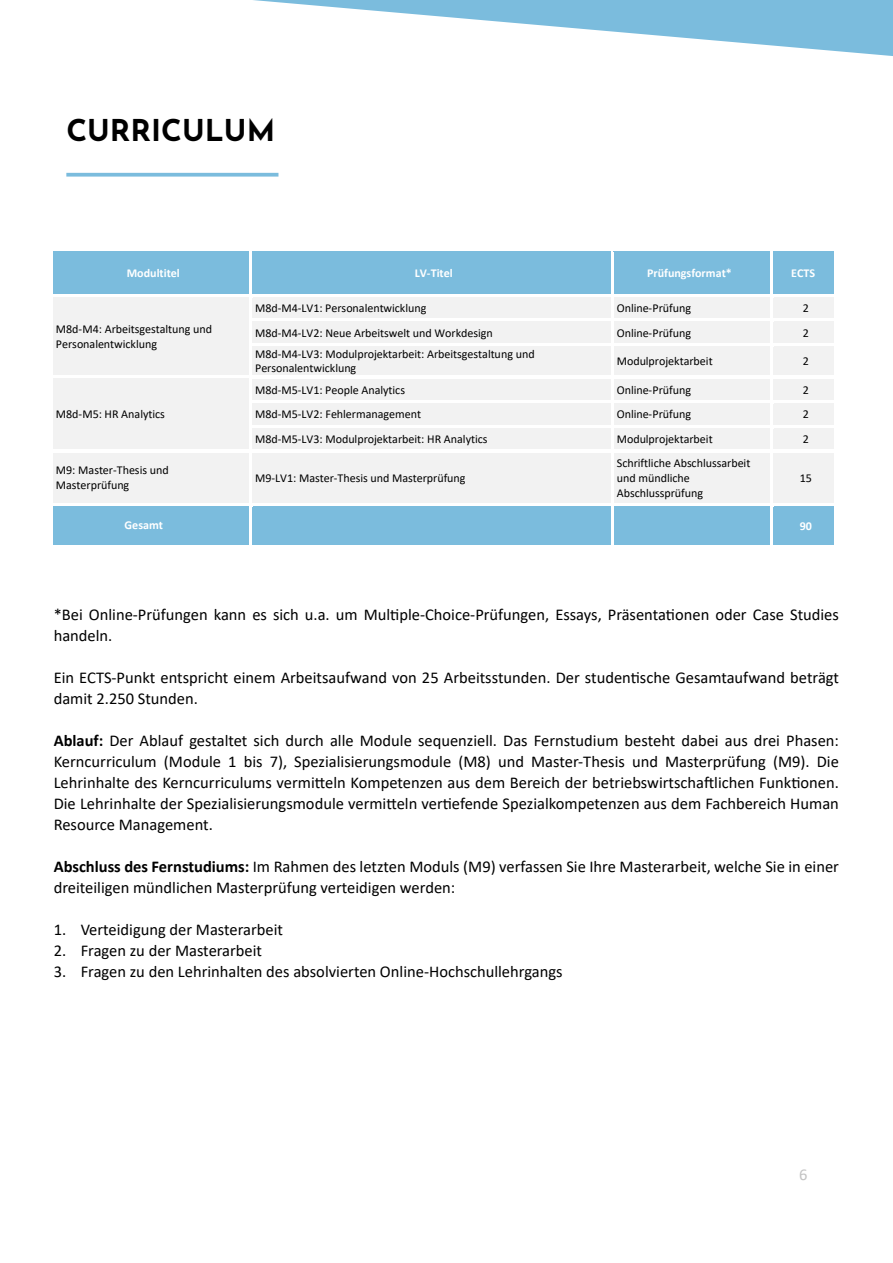
<style>
.page{position:relative;width:893px;height:1263px;background:#fff}
.page>*{position:absolute;margin:0;border:0;box-sizing:border-box;transform-origin:0 0}
.t1{font:700 30px "Josefin Sans";color:#000}
.t2{font:16.5px/21px "Calibri";color:#000}
.t3{font:16.5px "Calibri";color:#c3c3c3}
.t4{font:12px/14.7px "Calibri";letter-spacing:-.005em;color:#000}
.t5{font:12px "Calibri";letter-spacing:-.005em;color:#231f20}
.t6{font:700 12px "Calibri";color:#fff}
.s1{font-weight:700}
</style>
<div class="page">
<svg style="left:253px;top:0;width:640px;height:56px"></svg>
<svg style="left:66px;top:173px;width:212px;height:4px"></svg>
<div style="left:53px;top:252px;width:198px;height:42px;background:#7bbcdd"></div>
<div style="left:252px;top:252px;width:360px;height:42px;background:#7bbcdd"></div>
<div style="left:613px;top:252px;width:159px;height:42px;background:#7bbcdd"></div>
<div style="left:773px;top:252px;width:63px;height:42px;background:#7bbcdd"></div>
<hr style="left:250px;top:252px;width:2px;height:42px;background:#fff">
<hr style="left:611px;top:252px;width:2px;height:42px;background:#fff">
<hr style="left:771px;top:252px;width:2px;height:42px;background:#fff">
<hr style="left:835px;top:252px;width:2px;height:42px;background:#fff">
<div style="left:53px;top:297px;width:198px;height:79px;background:#f2f2f2"></div>
<div style="left:252px;top:297px;width:360px;height:22px;background:#f2f2f2"></div>
<div style="left:613px;top:297px;width:159px;height:22px;background:#f2f2f2"></div>
<div style="left:773px;top:297px;width:63px;height:22px;background:#f2f2f2"></div>
<hr style="left:250px;top:297px;width:2px;height:22px;background:#fff">
<hr style="left:611px;top:297px;width:2px;height:22px;background:#fff">
<hr style="left:771px;top:297px;width:2px;height:22px;background:#fff">
<hr style="left:835px;top:297px;width:2px;height:22px;background:#fff">
<div style="left:252px;top:322px;width:360px;height:21px;background:#f2f2f2"></div>
<div style="left:613px;top:322px;width:159px;height:21px;background:#f2f2f2"></div>
<div style="left:773px;top:322px;width:63px;height:21px;background:#f2f2f2"></div>
<hr style="left:250px;top:322px;width:2px;height:21px;background:#fff">
<hr style="left:611px;top:322px;width:2px;height:21px;background:#fff">
<hr style="left:771px;top:322px;width:2px;height:21px;background:#fff">
<hr style="left:835px;top:322px;width:2px;height:21px;background:#fff">
<div style="left:255px;top:346px;width:357px;height:15px;background:#f2f2f2"></div>
<div style="left:255px;top:361px;width:357px;height:15px;background:#f2f2f2"></div>
<div style="left:613px;top:346px;width:159px;height:30px;background:#f2f2f2"></div>
<div style="left:773px;top:346px;width:63px;height:30px;background:#f2f2f2"></div>
<hr style="left:252px;top:346px;width:359px;height:1px;background:#f2f2f2">
<hr style="left:250px;top:346px;width:2px;height:30px;background:#fff">
<hr style="left:611px;top:346px;width:2px;height:30px;background:#fff">
<hr style="left:771px;top:346px;width:2px;height:30px;background:#fff">
<hr style="left:835px;top:346px;width:2px;height:30px;background:#fff">
<div style="left:53px;top:379px;width:198px;height:71px;background:#f2f2f2"></div>
<div style="left:252px;top:379px;width:360px;height:21px;background:#f2f2f2"></div>
<div style="left:613px;top:379px;width:159px;height:21px;background:#f2f2f2"></div>
<div style="left:773px;top:379px;width:63px;height:21px;background:#f2f2f2"></div>
<hr style="left:53px;top:378px;width:197px;height:1px;background:#f2f2f2">
<hr style="left:250px;top:379px;width:2px;height:21px;background:#fff">
<hr style="left:611px;top:379px;width:2px;height:21px;background:#fff">
<hr style="left:771px;top:379px;width:2px;height:21px;background:#fff">
<hr style="left:835px;top:379px;width:2px;height:21px;background:#fff">
<div style="left:252px;top:404px;width:360px;height:21px;background:#f2f2f2"></div>
<div style="left:613px;top:404px;width:159px;height:21px;background:#f2f2f2"></div>
<div style="left:773px;top:404px;width:63px;height:21px;background:#f2f2f2"></div>
<svg style="left:252px;top:403px;width:359px;height:1px"></svg>
<svg style="left:615px;top:403px;width:155px;height:1px"></svg>
<svg style="left:774px;top:403px;width:60px;height:1px"></svg>
<hr style="left:250px;top:404px;width:2px;height:21px;background:#fff">
<hr style="left:611px;top:404px;width:2px;height:21px;background:#fff">
<hr style="left:771px;top:404px;width:2px;height:21px;background:#fff">
<hr style="left:835px;top:404px;width:2px;height:21px;background:#fff">
<div style="left:252px;top:428px;width:360px;height:22px;background:#f2f2f2"></div>
<div style="left:613px;top:428px;width:159px;height:22px;background:#f2f2f2"></div>
<div style="left:773px;top:428px;width:63px;height:22px;background:#f2f2f2"></div>
<hr style="left:250px;top:428px;width:2px;height:22px;background:#fff">
<hr style="left:611px;top:428px;width:2px;height:22px;background:#fff">
<hr style="left:771px;top:428px;width:2px;height:22px;background:#fff">
<hr style="left:835px;top:428px;width:2px;height:22px;background:#fff">
<div style="left:53px;top:453px;width:198px;height:50px;background:#f2f2f2"></div>
<div style="left:252px;top:453px;width:360px;height:50px;background:#f2f2f2"></div>
<div style="left:613px;top:453px;width:159px;height:50px;background:#f2f2f2"></div>
<div style="left:773px;top:453px;width:63px;height:50px;background:#f2f2f2"></div>
<hr style="left:250px;top:453px;width:2px;height:50px;background:#fff">
<hr style="left:611px;top:453px;width:2px;height:50px;background:#fff">
<hr style="left:771px;top:453px;width:2px;height:50px;background:#fff">
<hr style="left:835px;top:453px;width:2px;height:50px;background:#fff">
<div style="left:53px;top:506px;width:198px;height:39px;background:#7bbcdd"></div>
<div style="left:252px;top:506px;width:360px;height:39px;background:#7bbcdd"></div>
<div style="left:613px;top:506px;width:159px;height:39px;background:#7bbcdd"></div>
<div style="left:773px;top:506px;width:63px;height:39px;background:#7bbcdd"></div>
<hr style="left:250px;top:506px;width:2px;height:39px;background:#fff">
<hr style="left:611px;top:506px;width:2px;height:39px;background:#fff">
<hr style="left:771px;top:506px;width:2px;height:39px;background:#fff">
<hr style="left:835px;top:506px;width:2px;height:39px;background:#fff">
<h1 class="t1" style="left:66px;top:104px;width:210px">CURRICULUM</h1>
<p class="t6" style="left:127px;top:265px;width:55px">Modultitel</p>
<p class="t6" style="left:415px;top:265px;width:40px">LV-Titel</p>
<p class="t6" style="left:647px;top:264px;width:86px">Prüfungsformat*</p>
<p class="t6" style="left:791px;top:265px;width:25px">ECTS</p>
<p class="t4" style="left:56px;top:321px;width:158px">M8d-M4: Arbeitsgestaltung und<br>Personalentwicklung</p>
<p class="t4" style="left:56px;top:407px;width:110px">M8d-M5: HR Analytics</p>
<p class="t4" style="left:255px;top:300px;width:173px">M8d-M4-LV1: Personalentwicklung</p>
<p class="t4" style="left:617px;top:300px;width:76px">Online-Prüfung</p>
<p class="t4" style="left:803px;top:300px;width:8px">2</p>
<p class="t4" style="left:255px;top:325px;width:239px">M8d-M4-LV2: Neue Arbeitswelt und Workdesign</p>
<p class="t4" style="left:617px;top:325px;width:76px">Online-Prüfung</p>
<p class="t4" style="left:803px;top:325px;width:8px">2</p>
<p class="t4" style="left:255px;top:346px;width:281px">M8d-M4-LV3: Modulprojektarbeit: Arbeitsgestaltung und<br>Personalentwicklung</p>
<p class="t4" style="left:617px;top:354px;width:97px">Modulprojektarbeit</p>
<p class="t4" style="left:803px;top:354px;width:8px">2</p>
<p class="t4" style="left:255px;top:382px;width:151px">M8d-M5-LV1: People Analytics</p>
<p class="t4" style="left:617px;top:382px;width:76px">Online-Prüfung</p>
<p class="t4" style="left:803px;top:382px;width:8px">2</p>
<p class="t4" style="left:255px;top:407px;width:168px">M8d-M5-LV2: Fehlermanagement</p>
<p class="t4" style="left:617px;top:407px;width:76px">Online-Prüfung</p>
<p class="t4" style="left:803px;top:407px;width:8px">2</p>
<p class="t4" style="left:255px;top:431px;width:234px">M8d-M5-LV3: Modulprojektarbeit: HR Analytics</p>
<p class="t4" style="left:617px;top:431px;width:97px">Modulprojektarbeit</p>
<p class="t4" style="left:803px;top:431px;width:8px">2</p>
<p class="t4" style="left:56px;top:462px;width:114px;line-height:15.5px">M9: Master-Thesis und<br>Masterprüfung</p>
<p class="t4" style="left:255px;top:470px;width:212px">M9-LV1: Master-Thesis und Masterprüfung</p>
<p class="t4" style="left:617px;top:456px;width:135px">Schriftliche Abschlussarbeit und mündliche<br>Abschlussprüfung</p>
<p class="t4" style="left:800px;top:470px;width:14px">15</p>
<p class="t6" style="left:125px;top:517px;width:40px">Gesamt</p>
<p class="t6" style="left:800px;top:517px;width:14px">90</p>
<p class="t2" style="left:54px;top:604px;width:787px">*Bei Online-Prüfungen kann es sich u.a. um Multiple-Choice-Prüfungen, Essays, Präsentationen oder Case Studies handeln.</p>
<p class="t2" style="left:54px;top:667px;width:787px">Ein ECTS-Punkt entspricht einem Arbeitsaufwand von 25 Arbeitsstunden. Der studentische Gesamtaufwand beträgt damit 2.250 Stunden.</p>
<p class="t2" style="left:54px;top:730px;width:787px;text-align:justify"><span class="s1">Ablauf:</span> Der Ablauf gestaltet sich durch alle Module sequenziell. Das Fernstudium besteht dabei aus drei Phasen:<br>Kerncurriculum (Module 1 bis 7), Spezialisierungsmodule (M8) und Master-Thesis und Masterprüfung (M9). Die Lehrinhalte des Kerncurriculums vermitteln Kompetenzen aus dem Bereich der betriebswirtschaftlichen Funktionen.<br>Die Lehrinhalte der Spezialisierungsmodule vermitteln vertiefende Spezialkompetenzen aus dem Fachbereich Human Resource Management.</p>
<p class="t2" style="left:54px;top:856px;width:787px"><span class="s1">Abschluss des Fernstudiums:</span> Im Rahmen des letzten Moduls (M9) verfassen Sie Ihre Masterarbeit, welche Sie in einer dreiteiligen mündlichen Masterprüfung verteidigen werden:</p>
<p class="t2" style="left:54px;top:919px;width:231px">1. Verteidigung der Masterarbeit</p>
<p class="t2" style="left:54px;top:940px;width:210px">2. Fragen zu der Masterarbeit</p>
<p class="t2" style="left:54px;top:961px;width:510px">3. Fragen zu den Lehrinhalten des absolvierten Online-Hochschullehrgangs</p>
<p class="t5" style="left:59px;top:610px;width:683px">Ein ECTS-Punkt entspricht einem Arbeitsaufwand von 25 Arbeitsstunden. Der studentische Gesamtaufwand beträgt damit 2.250 Stunden.</p>
<p class="t4" style="left:59px;top:671px;width:776px">betriebswirtschaftlichen Funktionen. Die Lehrinhalte der Spezialisierungsmodule vermitteln vertiefende Spezialkompetenzen aus dem Fachbereich Human<br>Resource Management.</p>
<p class="t4" style="left:59px;top:731px;width:99px">verteidigen werden:</p>
<p class="t4" style="left:92px;top:777px;width:160px"><span class="s1">2.</span> Fragen zu der Masterarbeit</p>
<p class="t4" style="left:92px;top:792px;width:375px"><span class="s1">3.</span> Fragen zu den Lehrinhalten des absolvierten Online-Hochschullehrgangs</p>
<p class="t3" style="left:799px;top:1163px;width:10px">6</p>
</div>
